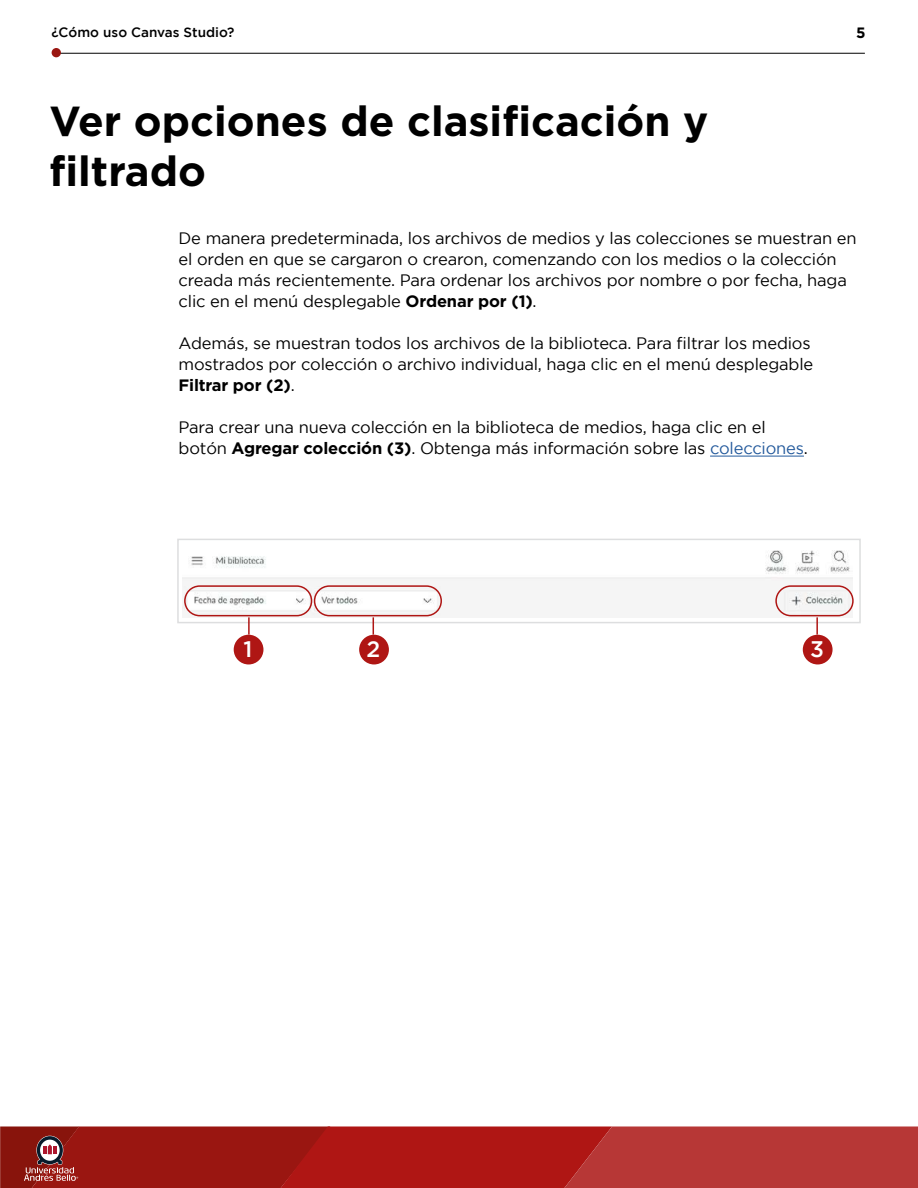
<style>
.page{position:relative;width:918px;height:1188px;background:#fff}
.page>*{position:absolute;margin:0;border:0;box-sizing:border-box;transform-origin:0 0}
.t1{font:700 42px/50.4px "Gotham";color:#000}
.t2{font:500 22.5px "Gotham";color:#fff}
.t3{font:16.5px/21px "Gotham";letter-spacing:-.01em;color:#000}
.t4{font:700 15px "Gotham";color:#000}
.t5{font:500 13.5px "Gotham";color:#000}
.s1{font-weight:700}
.s2{color:#245a9c}
</style>
<div class="page">
<div style="left:177px;top:539px;width:684px;height:84px;border:2px solid #dddedf"></div>
<img style="left:183px;top:550px;width:669px;height:68px">
<hr style="left:52px;top:53px;width:813px;height:1px;background:#000">
<div style="left:52px;top:48px;width:9px;height:9px;background:#9a1611;border-radius:50%"></div>
<svg style="left:0;top:1126px;width:918px;height:62px;background:#aa2522"></svg>
<hr style="left:710px;top:456px;width:94px;height:1px;background:#245a9c">
<div style="left:184px;top:585px;width:128px;height:31px;border:2px solid #af1614;border-radius:15px"></div>
<div style="left:314px;top:585px;width:128px;height:31px;border:2px solid #af1614;border-radius:15px"></div>
<div style="left:775px;top:585px;width:79px;height:31px;border:2px solid #af1614;border-radius:15px"></div>
<div style="left:234px;top:635px;width:29px;height:29px;background:#af1614;border-radius:50%"></div>
<div style="left:359px;top:635px;width:30px;height:29px;background:#af1614;border-radius:50%"></div>
<div style="left:803px;top:635px;width:30px;height:29px;background:#af1614;border-radius:50%"></div>
<svg style="left:816px;top:617px;width:2px;height:18px"></svg>
<svg style="left:373px;top:617px;width:1px;height:18px"></svg>
<svg style="left:248px;top:617px;width:2px;height:18px"></svg>
<p class="t5" style="left:52px;top:24px;width:184px">¿Cómo uso Canvas Studio?</p>
<h1 class="t1" style="left:50px;top:96px;width:660px">Ver opciones de clasificación y filtrado</h1>
<p class="t4" style="left:856px;top:23px;width:11px">5</p>
<p class="t3" style="left:179px;top:227px;width:680px">De manera predeterminada, los archivos de medios y las colecciones se muestran en el orden en que se cargaron o crearon, comenzando con los medios o la colección creada más recientemente. Para ordenar los archivos por nombre o por fecha, haga clic en el menú desplegable <span class="s1">Ordenar por (1)</span>.</p>
<p class="t3" style="left:179px;top:332px;width:636px">Además, se muestran todos los archivos de la biblioteca. Para filtrar los medios mostrados por colección o archivo individual, haga clic en el menú desplegable<br><span class="s1">Filtrar por (2)</span>.</p>
<p class="t3" style="left:179px;top:416px;width:631px">Para crear una nueva colección en la biblioteca de medios, haga clic en el botón <span class="s1">Agregar colección (3)</span>. Obtenga más información sobre las <span class="s2">colecciones</span>.</p>
<h2 class="t2" style="left:244px;top:636px;width:10px">1</h2>
<h2 class="t2" style="left:367px;top:636px;width:15px">2</h2>
<h2 class="t2" style="left:810px;top:636px;width:15px">3</h2>
</div>
